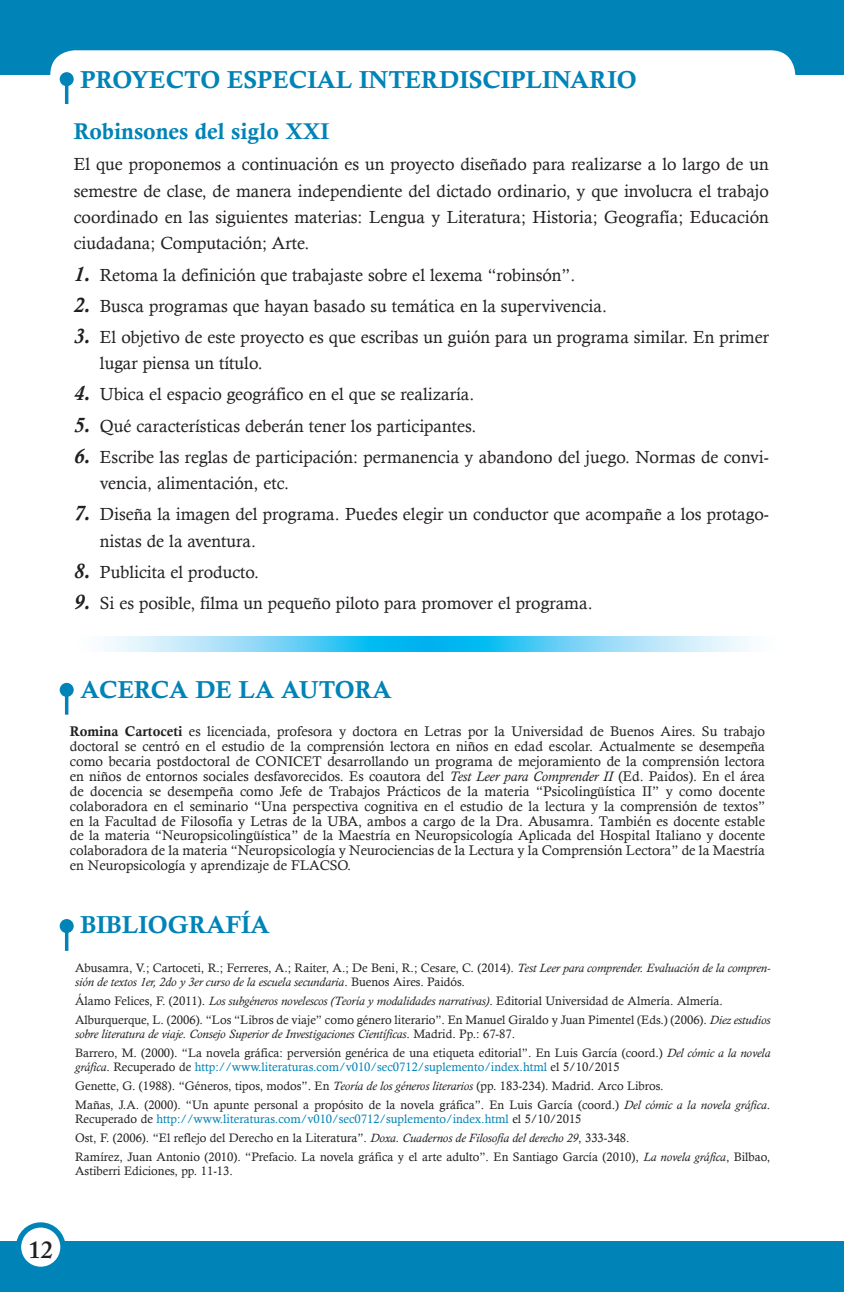
<style>
.page{position:relative;width:844px;height:1292px;background:#fff}
.page>*{position:absolute;margin:0;border:0;box-sizing:border-box;transform-origin:0 0}
.t1{font:24.5px "Calis MT Bol";color:#0083b6}
.t2{font:600 24.5px "Adobe Caslon Pro";color:#231f20}
.t3{font:22.75px "Calis MT Bol";color:#0083b6}
.t4{font:17.5px/26.2px "Calisto";color:#231f20}
.t5{font:14px/14.9px "Calisto";color:#231f20;text-align:justify}
.t6{font:12.25px/18.9px "Calisto";color:#231f20}
.t7{font:italic 12.25px/14px "Calisto";color:#231f20}
.s1{font-weight:700;font-style:italic;font-size:21px}
.s2{font-family:"Calis MT Bol"}
.s3{font-style:italic}
.s4{font-style:normal}
.s5{color:#0083b6}
</style>
<div class="page">
<div style="left:0;top:0;width:843px;height:75px;background:#0083b6"></div>
<div style="left:0;top:1241px;width:843px;height:50px;background:#0083b6"></div>
<div style="left:50px;top:50px;width:744px;height:55px;background:#fff;border-radius:24px"></div>
<div style="left:19px;top:1224px;width:44px;height:44px;background:#fff;border-radius:50%"></div>
<div style="left:16px;top:1221px;width:49px;height:50px;border:5px solid #0083b6;border-radius:50%"></div>
<hr style="left:65px;top:79px;width:3px;height:25px;background:#0083b6">
<div style="left:60px;top:72px;width:14px;height:14px;background:#0083b6;border-radius:50%"></div>
<hr style="left:65px;top:689px;width:3px;height:25px;background:#0083b6">
<div style="left:60px;top:682px;width:14px;height:14px;background:#0083b6;border-radius:50%"></div>
<hr style="left:65px;top:925px;width:3px;height:25px;background:#0083b6">
<div style="left:60px;top:918px;width:14px;height:14px;background:#0083b6;border-radius:50%"></div>
<svg style="left:104px;top:636px;width:646px;height:15px;background:#79d6f6"></svg>
<h1 class="t1" style="left:80px;top:65px;width:557px">PROYECTO ESPECIAL INTERDISCIPLINARIO</h1>
<h2 class="t3" style="left:74px;top:118px;width:257px">Robinsones del siglo XXI</h2>
<p class="t4" style="left:74px;top:151px;width:696px;text-align:justify">El que proponemos a continuación es un proyecto diseñado para realizarse a lo largo de un semestre de clase, de manera independiente del dictado ordinario, y que involucra el trabajo coordinado en las siguientes materias: Lengua y Literatura; Historia; Geografía; Educación ciudadana; Computación; Arte.</p>
<h3 class="t4" style="left:74px;top:261px;width:503px"><span class="s1">1.</span> Retoma la definición que trabajaste sobre el lexema “robinsón”.</h3>
<h3 class="t4" style="left:74px;top:292px;width:534px"><span class="s1">2.</span> Busca programas que hayan basado su temática en la supervivencia.</h3>
<h3 class="t4" style="left:100px;top:323px;width:670px;text-indent:-26px"><span class="s1">3.</span> El objetivo de este proyecto es que escribas un guión para un programa similar. En primer lugar piensa un título.</h3>
<h3 class="t4" style="left:74px;top:381px;width:402px"><span class="s1">4.</span> Ubica el espacio geográfico en el que se realizaría.</h3>
<h3 class="t4" style="left:74px;top:412px;width:404px"><span class="s1">5.</span> Qué características deberán tener los participantes.</h3>
<h3 class="t4" style="left:100px;top:443px;width:670px;text-indent:-26px"><span class="s1">6.</span> Escribe las reglas de participación: permanencia y abandono del juego. Normas de convi&shy;vencia, alimentación, etc.</h3>
<h3 class="t4" style="left:100px;top:501px;width:670px;text-indent:-26px"><span class="s1">7.</span> Diseña la imagen del programa. Puedes elegir un conductor que acompañe a los protago&shy;nistas de la aventura.</h3>
<h3 class="t4" style="left:74px;top:558px;width:187px"><span class="s1">8.</span> Publicita el producto.</h3>
<h3 class="t4" style="left:74px;top:589px;width:520px"><span class="s1">9.</span> Si es posible, filma un pequeño piloto para promover el programa.</h3>
<h1 class="t1" style="left:80px;top:675px;width:313px">ACERCA DE LA AUTORA</h1>
<p class="t5" style="left:70px;top:723px;width:696px"><span class="s2">Romina Cartoceti</span> es licenciada, profesora y doctora en Letras por la Universidad de Buenos Aires. Su trabajo doctoral se centró en el estudio de la comprensión lectora en niños en edad escolar. Actualmente se desempeña como becaria postdoctoral de CONICET desarrollando un programa de mejoramiento de la comprensión lectora en niños de entornos sociales desfavorecidos. Es coautora del <span class="s3">Test Leer para Comprender II</span> (Ed. Paidos). En el área de docencia se desempeña como Jefe de Trabajos Prácticos de la materia “Psicolingüística II” y como docente colaboradora en el seminario “Una perspectiva cognitiva en el estudio de la lectura y la comprensión de textos” en la Facultad de Filosofía y Letras de la UBA, ambos a cargo de la Dra. Abusamra. También es docente estable de la materia “Neuropsicolingüística” de la Maestría en Neuropsicología Aplicada del Hospital Italiano y docente colaboradora de la materia “Neuropsicología y Neurociencias de la Lectura y la Comprensión Lectora” de la Maestría en Neuropsicología y aprendizaje de FLACSO.</p>
<h1 class="t1" style="left:80px;top:910px;width:191px">BIBLIOGRAFÍA</h1>
<p class="t7" style="left:75px;top:960px;width:696px"><span class="s4">Abusamra, V.; Cartoceti, R.; Ferreres, A.; Raiter, A.; De Beni, R.; Cesare, C. (2014).</span> Test Leer para comprender. Evaluación de la compren&shy;sión de textos 1er, 2do y 3er curso de la escuela secundaria<span class="s4">. Buenos Aires. Paidós.</span></p>
<p class="t6" style="left:75px;top:991px;width:696px">Álamo Felices, F. (2011). <span class="s3">Los subgéneros novelescos (Teoría y modalidades narrativas)</span>. Editorial Universidad de Almería. Almería.<br>Alburquerque, L. (2006). “Los “Libros de viaje” como género literario”. En Manuel Giraldo y Juan Pimentel (Eds.) (2006). <span class="s3">Diez estudios</span></p>
<p class="t6" style="left:75px;top:1024px;width:696px"><span class="s3">sobre literatura de viaje. Consejo Superior de Investigaciones Científicas</span>. Madrid. Pp.: 67-87.<br>Barrero, M. (2000). “La novela gráfica: perversión genérica de una etiqueta editorial”. En Luis García (coord.) <span class="s3">Del cómic a la novela</span></p>
<p class="t6" style="left:75px;top:1057px;width:696px"><span class="s3">gráfica</span>. Recuperado de <span class="s5">http://www.literaturas.com/v010/sec0712/suplemento/index.html</span> el 5/10/2015<br>Genette, G. (1988). “Géneros, tipos, modos”. En <span class="s3">Teoría de los géneros literarios</span> (pp. 183-234). Madrid. Arco Libros.<br>Mañas, J.A. (2000). “Un apunte personal a propósito de la novela gráfica”. En Luis García (coord.) <span class="s3">Del cómic a la novela gráfica</span>.</p>
<p class="t6" style="left:75px;top:1109px;width:696px">Recuperado de <span class="s5">http://www.literaturas.com/v010/sec0712/suplemento/index.html</span> el 5/10/2015<br>Ost, F. (2006). “El reflejo del Derecho en la Literatura”. <span class="s3">Doxa. Cuadernos de Filosofía del derecho 29</span>, 333-348.<br>Ramírez, Juan Antonio (2010). “Prefacio. La novela gráfica y el arte adulto”. En Santiago García (2010), <span class="s3">La novela gráfica</span>, Bilbao,</p>
<p class="t6" style="left:75px;top:1161px;width:159px">Astiberri Ediciones, pp. 11-13.</p>
<h1 class="t2" style="left:28px;top:1234px;width:26px">12</h1>
</div>
